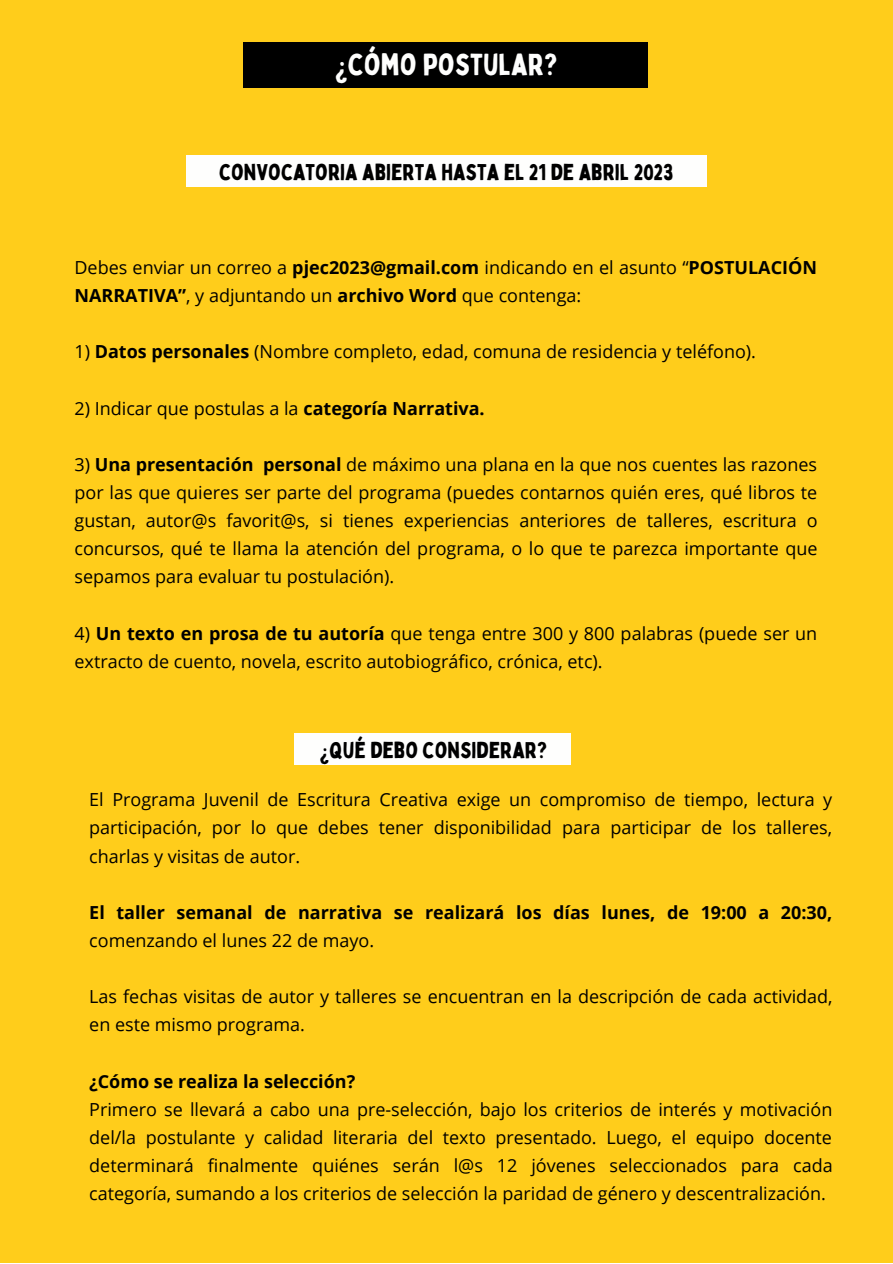
<style>
.page{position:relative;width:893px;height:1264px;background:#fff}
.page>*{position:absolute;margin:0;border:0;box-sizing:border-box;transform-origin:0 0}
.t1{font:30px "Bobby Jones";color:#fefefd}
.t2{font:22.5px "Bobby Jones";color:#000}
.t3{font:18px/28px "Open Sans";color:#000}
.t4{font:700 18px "Open Sans";color:#000}
.s1{font-weight:700}
</style>
<div class="page">
<div style="left:0;top:0;width:892px;height:1262px;background:#ffcd1b"></div>
<div style="left:243px;top:42px;width:404px;height:46px;background:#000"></div>
<div style="left:295px;top:733px;width:276px;height:31px;background:#fefefd"></div>
<div style="left:186px;top:155px;width:520px;height:31px;background:#fefefd"></div>
<h1 class="t1" style="left:335px;top:46px;width:224px">¿CÓMO POSTULAR?</h1>
<p class="t2" style="left:219px;top:157px;width:456px">CONVOCATORIA ABIERTA HASTA EL 21 DE ABRIL 2023</p>
<p class="t3" style="left:74px;top:253px;width:744px">Debes enviar un correo a <span class="s1">pjec2023@gmail.com</span> indicando en el asunto “<span class="s1">POSTULACIÓN<br>NARRATIVA”</span>, y adjuntando un <span class="s1">archivo Word</span> que contenga:</p>
<p class="t3" style="left:74px;top:337px;width:683px">1) <span class="s1">Datos personales</span> (Nombre completo, edad, comuna de residencia y teléfono).</p>
<p class="t3" style="left:74px;top:393px;width:411px">2) Indicar que postulas a la <span class="s1">categoría Narrativa.</span></p>
<p class="t3" style="left:74px;top:450px;width:744px;text-align:justify">3) <span class="s1">Una presentación personal</span> de máximo una plana en la que nos cuentes las razones por las que quieres ser parte del programa (puedes contarnos quién eres, qué libros te gustan, autor@s favorit@s, si tienes experiencias anteriores de talleres, escritura o concursos, qué te llama la atención del programa, o lo que te parezca importante que sepamos para evaluar tu postulación).</p>
<p class="t3" style="left:74px;top:618px;width:744px">4) <span class="s1">Un texto en prosa de tu autoría</span> que tenga entre 300 y 800 palabras (puede ser un extracto de cuento, novela, escrito autobiográfico, crónica, etc).</p>
<p class="t2" style="left:320px;top:736px;width:229px">¿QUÉ DEBO CONSIDERAR?</p>
<p class="t3" style="left:89px;top:785px;width:744px;text-align:justify">El Programa Juvenil de Escritura Creativa exige un compromiso de tiempo, lectura y participación, por lo que debes tener disponibilidad para participar de los talleres, charlas y visitas de autor.</p>
<p class="t4" style="left:89px;top:899px;width:744px">El taller semanal de narrativa se realizará los días lunes, de 19:00 a 20:30,</p>
<p class="t3" style="left:89px;top:925px;width:286px">comenzando el lunes 22 de mayo.</p>
<p class="t3" style="left:89px;top:982px;width:744px">Las fechas visitas de autor y talleres se encuentran en la descripción de cada actividad, en este mismo programa.</p>
<p class="t4" style="left:89px;top:1068px;width:267px">¿Cómo se realiza la selección?</p>
<p class="t3" style="left:89px;top:1094px;width:745px;text-align:justify">Primero se llevará a cabo una pre-selección, bajo los criterios de interés y motivación del/la postulante y calidad literaria del texto presentado. Luego, el equipo docente determinará finalmente quiénes serán l@s 12 jóvenes seleccionados para cada categoría, sumando a los criterios de selección la paridad de género y descentralización.</p>
</div>
